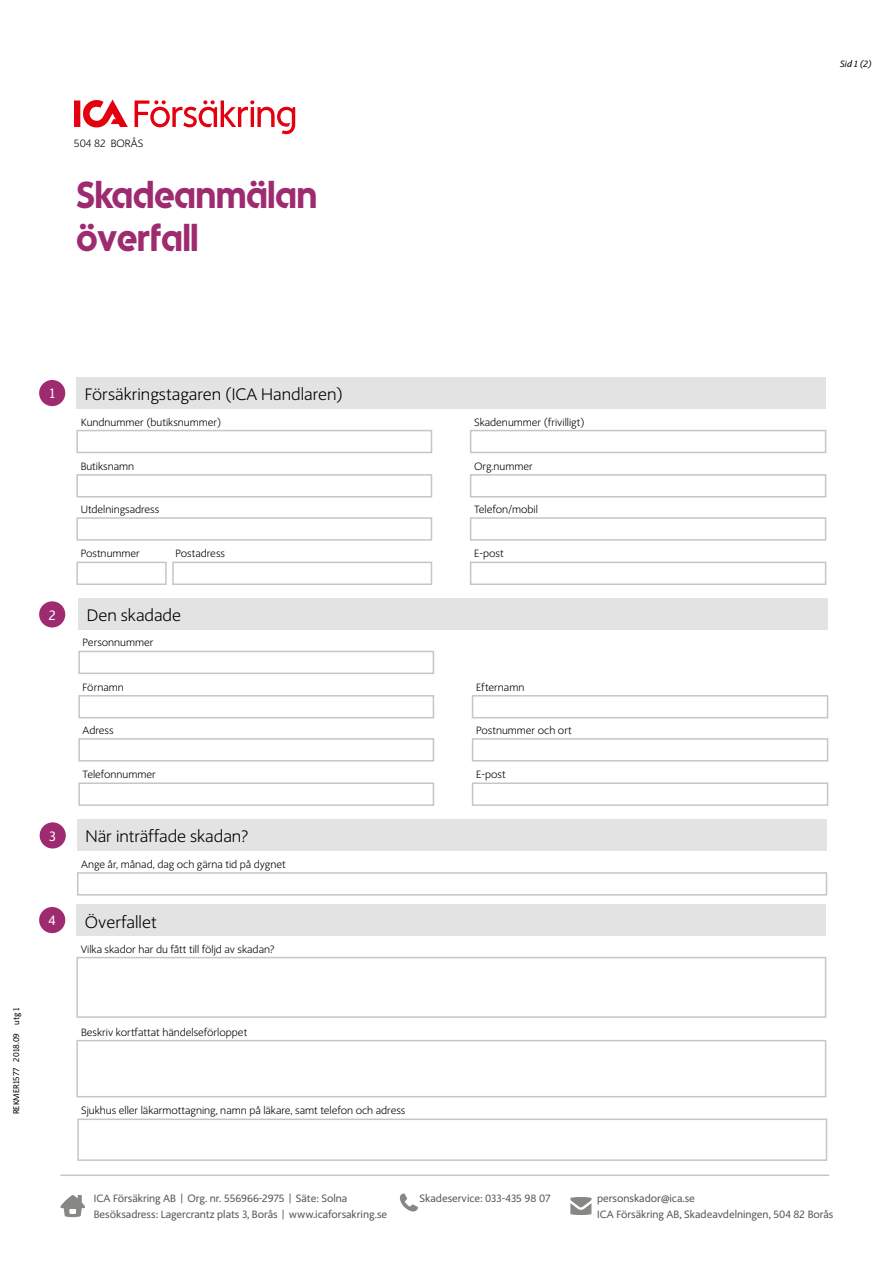
<style>
.page{position:relative;width:893px;height:1263px;background:#fff}
.page>*{position:absolute;margin:0;border:0;box-sizing:border-box;transform-origin:0 0}
.Rubrik_nivå_2{font:700 37.5px/44px "ICA Rubrik";color:#9e2b70}
.Mellanrubrik_1{font:300 16.5px "ICA Text";color:#000}
.t1{font:13.5px "ICA Text";color:#fff}
.Brödtext_2{font:300 10.5px "ICA Text";color:#000}
.t2{font:10.5px/16.5px "ICA Text";color:#565656}
.Rubrik_nivå_2-2{font:300 10.5px "ICA Text";color:#000}
.Finstilt_och_sidhuvu{font:italic 9px "ICA Text";color:#000}
.t3{font:8.25px "ICA Text";color:#000}
</style>
<div class="page">
<div style="left:74px;top:100px;width:6px;height:27px;background:#e3000f"></div>
<svg style="left:83px;top:100px;width:45px;height:28px"></svg>
<svg style="left:135px;top:100px;width:160px;height:34px"></svg>
<svg style="left:400px;top:1193px;width:18px;height:18px"></svg>
<svg style="left:570px;top:1197px;width:21px;height:18px"></svg>
<svg style="left:60px;top:1195px;width:25px;height:22px"></svg>
<hr style="left:60px;top:1174px;width:769px;height:2px;background:#c5c6c6">
<div style="left:76px;top:430px;width:356px;height:23px;border:2px solid #c5c6c6"></div>
<div style="left:78px;top:651px;width:356px;height:23px;border:2px solid #c5c6c6"></div>
<div style="left:76px;top:474px;width:356px;height:23px;border:2px solid #c5c6c6"></div>
<div style="left:78px;top:695px;width:356px;height:23px;border:2px solid #c5c6c6"></div>
<div style="left:470px;top:474px;width:356px;height:23px;border:2px solid #c5c6c6"></div>
<div style="left:472px;top:695px;width:356px;height:23px;border:2px solid #c5c6c6"></div>
<div style="left:76px;top:377px;width:750px;height:32px;background:#e3e3e3"></div>
<div style="left:78px;top:598px;width:750px;height:32px;background:#e3e3e3"></div>
<div style="left:77px;top:820px;width:750px;height:31px;background:#e3e3e3"></div>
<div style="left:76px;top:904px;width:750px;height:32px;background:#e3e3e3"></div>
<div style="left:470px;top:430px;width:356px;height:23px;border:2px solid #c5c6c6"></div>
<div style="left:39px;top:380px;width:26px;height:26px;background:#9e2b70;border-radius:50%"></div>
<div style="left:39px;top:601px;width:26px;height:26px;background:#9e2b70;border-radius:50%"></div>
<div style="left:40px;top:822px;width:26px;height:26px;background:#9e2b70;border-radius:50%"></div>
<div style="left:39px;top:907px;width:26px;height:26px;background:#9e2b70;border-radius:50%"></div>
<div style="left:76px;top:517px;width:356px;height:24px;border:2px solid #c5c6c6"></div>
<div style="left:78px;top:738px;width:356px;height:23px;border:2px solid #c5c6c6"></div>
<div style="left:470px;top:517px;width:356px;height:24px;border:2px solid #c5c6c6"></div>
<div style="left:472px;top:738px;width:356px;height:23px;border:2px solid #c5c6c6"></div>
<div style="left:172px;top:562px;width:260px;height:23px;border:2px solid #c5c6c6"></div>
<div style="left:76px;top:562px;width:91px;height:23px;border:2px solid #c5c6c6"></div>
<div style="left:78px;top:782px;width:356px;height:24px;border:2px solid #c5c6c6"></div>
<div style="left:470px;top:562px;width:356px;height:23px;border:2px solid #c5c6c6"></div>
<div style="left:472px;top:782px;width:356px;height:24px;border:2px solid #c5c6c6"></div>
<div style="left:77px;top:872px;width:750px;height:23px;border:2px solid #c5c6c6"></div>
<div style="left:77px;top:1118px;width:750px;height:43px;border:2px solid #c5c6c6"></div>
<div style="left:76px;top:957px;width:750px;height:61px;border:2px solid #c5c6c6"></div>
<div style="left:76px;top:1040px;width:750px;height:57px;border:2px solid #c5c6c6"></div>
<p class="Rubrik_nivå_2-2" style="left:74px;top:137px;width:71px">504 82 BORÅS</p>
<p class="Rubrik_nivå_2" style="left:76px;top:173px;width:242px">Skadeanmälan överfall</p>
<p class="Finstilt_och_sidhuvu" style="left:840px;top:58px;width:33px">Sid 1 (2)</p>
<p class="t3" style="left:11px;top:1114px;width:108px;rotate:-90deg">REKMER1577 2018.09 utg 1</p>
<p class="t1" style="left:49px;top:385px;width:7px">1</p>
<p class="Mellanrubrik_1" style="left:85px;top:385px;width:260px">Försäkringstagaren (ICA Handlaren)</p>
<p class="Brödtext_2" style="left:81px;top:416px;width:142px">Kundnummer (butiksnummer)</p>
<p class="Brödtext_2" style="left:474px;top:416px;width:112px">Skadenummer (frivilligt)</p>
<p class="Brödtext_2" style="left:81px;top:460px;width:55px">Butiksnamn</p>
<p class="Brödtext_2" style="left:474px;top:460px;width:60px">Org.nummer</p>
<p class="Brödtext_2" style="left:81px;top:503px;width:80px">Utdelningsadress</p>
<p class="Brödtext_2" style="left:474px;top:503px;width:65px">Telefon/mobil</p>
<p class="Brödtext_2" style="left:81px;top:547px;width:61px">Postnummer</p>
<p class="Brödtext_2" style="left:175px;top:547px;width:51px">Postadress</p>
<p class="Brödtext_2" style="left:474px;top:547px;width:31px">E-post</p>
<p class="t1" style="left:49px;top:607px;width:9px">2</p>
<p class="Mellanrubrik_1" style="left:87px;top:605px;width:96px">Den skadade</p>
<p class="Brödtext_2" style="left:83px;top:636px;width:72px">Personnummer</p>
<p class="Brödtext_2" style="left:83px;top:681px;width:43px">Förnamn</p>
<p class="Brödtext_2" style="left:476px;top:681px;width:50px">Efternamn</p>
<p class="Brödtext_2" style="left:83px;top:724px;width:33px">Adress</p>
<p class="Brödtext_2" style="left:476px;top:724px;width:97px">Postnummer och ort</p>
<p class="Brödtext_2" style="left:83px;top:768px;width:75px">Telefonnummer</p>
<p class="Brödtext_2" style="left:476px;top:768px;width:31px">E-post</p>
<p class="t1" style="left:49px;top:828px;width:8px">3</p>
<p class="Mellanrubrik_1" style="left:85px;top:826px;width:164px">När inträffade skadan?</p>
<p class="Brödtext_2" style="left:81px;top:858px;width:206px">Ange år, månad, dag och gärna tid på dygnet</p>
<p class="t1" style="left:49px;top:912px;width:9px">4</p>
<p class="Mellanrubrik_1" style="left:85px;top:912px;width:73px">Överfallet</p>
<p class="Brödtext_2" style="left:81px;top:942px;width:195px">Vilka skador har du fått till följd av skadan?</p>
<p class="Brödtext_2" style="left:81px;top:1025px;width:168px">Beskriv kortfattat händelseförloppet</p>
<p class="Brödtext_2" style="left:81px;top:1104px;width:326px">Sjukhus eller läkarmottagning, namn på läkare, samt telefon och adress</p>
<p class="t2" style="left:94px;top:1190px;width:295px">ICA Försäkring AB | Org. nr. 556966-2975 | Säte: Solna<br>Besöksadress: Lagercrantz plats 3, Borås | www.icaforsakring.se</p>
<p class="t2" style="left:420px;top:1190px;width:132px">Skadeservice: 033-435 98 07</p>
<p class="t2" style="left:597px;top:1190px;width:238px">personskador@ica.se<br>ICA Försäkring AB, Skadeavdelningen, 504 82 Borås</p>
</div>
